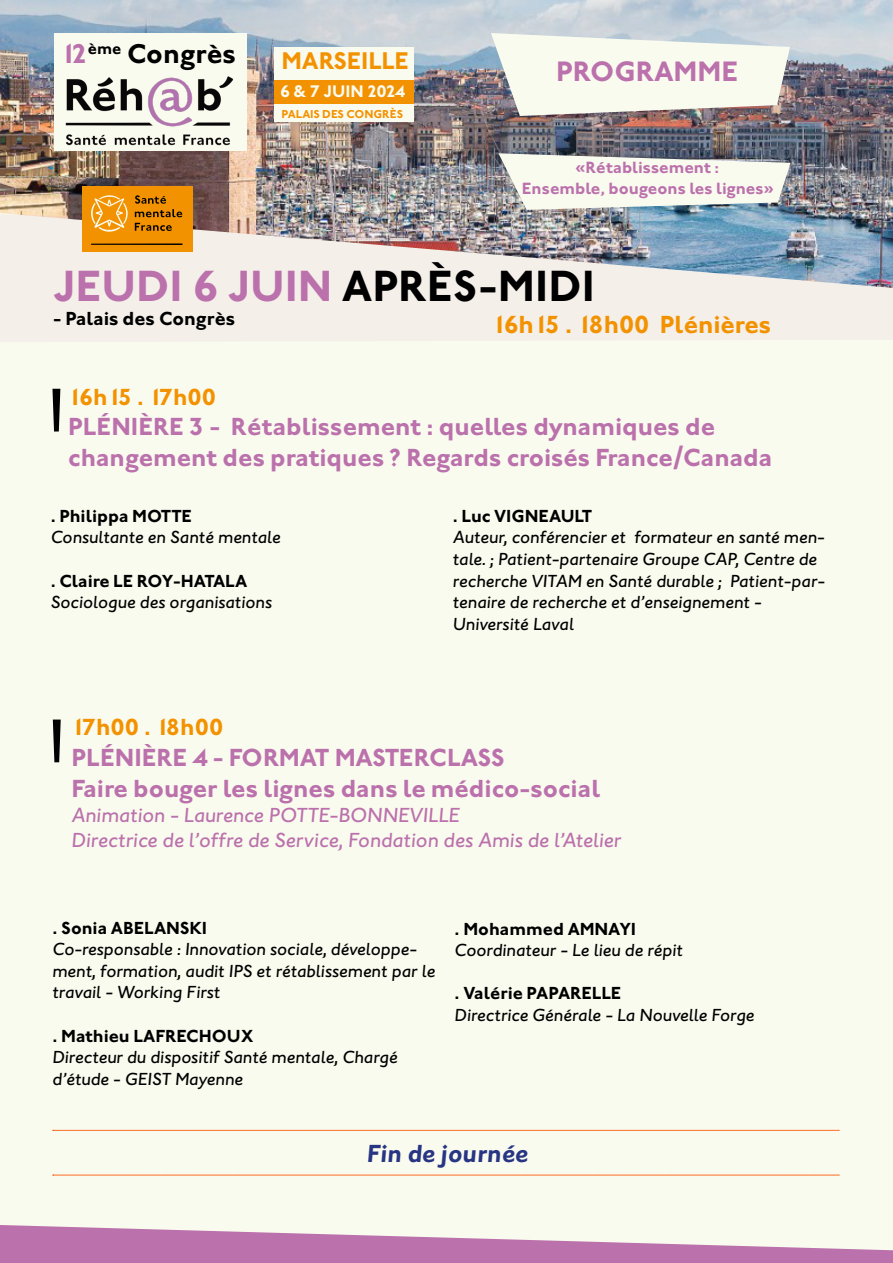
<style>
.page{position:relative;width:893px;height:1263px;background:#fff}
.page>*{position:absolute;margin:0;border:0;box-sizing:border-box;transform-origin:0 0}
.t1{font:700 45px "Johnston ITC Std";color:#bb71ac}
.t2{font:700 28.95px "Johnston ITC Std";color:#bb71ac}
.t3{font:700 27.9px "Johnston ITC Std";color:#000}
.t4{font:700 25.5px/30.6px "Johnston ITC Std";color:#bb71ac}
.t5{font:700 25.5px "Johnston ITC Std";color:#f39200}
.t6{font:italic 700 25.5px "Johnston ITC Pro";color:#283583}
.t7{font:700 24.9px "Johnston ITC Std";letter-spacing:-.005em;color:#f39200}
.t8{font:700 24px "Johnston ITC Std";color:#f39200}
.t9{font:italic 500 21px/25.2px "Johnston ITC Std";color:#bb71ac}
.t10{font:700 19.5px "Johnston ITC Std";color:#000}
.t11{font:italic 500 18px/21.6px "Johnston ITC Std";color:#000}
.t12{font:700 18px "Johnston ITC Std";color:#000}
.t13{font:700 17.25px "Johnston ITC Std";letter-spacing:-.03em;color:#fafbef}
.t14{font:700 16.8px/20.1px "Johnston ITC Std";color:#bb71ac;text-align:center}
.t15{font:700 11.85px "Johnston ITC Std";color:#f39200}
.s1{color:#bb71ac}
.s2{color:#000}
</style>
<div class="page">
<img style="left:0;top:0;width:893px;height:213px">
<div style="left:0;top:342px;width:893px;height:883px;background:#fafbef"></div>
<div style="left:55px;top:33px;width:192px;height:117px;background:#fafbef"></div>
<img style="left:57px;top:76px;width:183px;height:83px">
<img style="left:0;top:213px;width:893px;height:129px">
<svg style="left:0;top:1225px;width:893px;height:38px"></svg>
<div style="left:82px;top:186px;width:111px;height:66px;background:#f39200"></div>
<svg style="left:135px;top:223px;width:37px;height:8px"></svg>
<svg style="left:135px;top:195px;width:47px;height:22px"></svg>
<svg style="left:91px;top:195px;width:37px;height:37px"></svg>
<hr style="left:91px;top:243px;width:91px;height:2px;background:#000">
<svg style="left:491px;top:33px;width:299px;height:83px"></svg>
<svg style="left:498px;top:153px;width:292px;height:57px"></svg>
<div style="left:274px;top:79px;width:140px;height:26px;background:#f39200"></div>
<div style="left:274px;top:47px;width:140px;height:32px;background:#fafbef"></div>
<div style="left:274px;top:105px;width:140px;height:17px;background:#fafbef"></div>
<svg style="left:53px;top:719px;width:8px;height:43px"></svg>
<svg style="left:53px;top:1130px;width:786px;height:1px"></svg>
<svg style="left:53px;top:1175px;width:786px;height:1px"></svg>
<svg style="left:52px;top:389px;width:8px;height:43px"></svg>
<h3 class="t3" style="left:60px;top:37px;width:177px"><span class="s1">12</span><sup>ème</sup> Congrès</h3>
<h3 class="t7" style="left:282px;top:45px;width:129px">MARSEILLE</h3>
<p class="t15" style="left:282px;top:107px;width:123px">PALAIS DES CONGRÈS</p>
<p class="t13" style="left:280px;top:81px;width:127px">6 &amp; 7 JUIN 2024</p>
<h2 class="t2" style="left:556px;top:54px;width:184px">PROGRAMME</h2>
<p class="t14" style="left:522px;top:158px;width:253px">«Rétablissement :<br>Ensemble, bougeons les lignes»</p>
<h1 class="t1" style="left:53px;top:259px;width:543px">JEUDI 6 JUIN <span class="s2">APRÈS-MIDI</span></h1>
<p class="t10" style="left:53px;top:306px;width:183px">- Palais des Congrès</p>
<h3 class="t5" style="left:492px;top:309px;width:281px">16h15 . 18h00 Plénières</h3>
<h3 class="t8" style="left:68px;top:382px;width:150px">16h15 . 17h00</h3>
<h3 class="t4" style="left:68px;top:412px;width:705px">PLÉNIÈRE 3 - Rétablissement : quelles dynamiques de changement des pratiques ? Regards croisés France/Canada</h3>
<p class="t12" style="left:51px;top:505px;width:142px">. Philippa MOTTE</p>
<p class="t11" style="left:51px;top:527px;width:232px">Consultante en Santé mentale</p>
<p class="t12" style="left:51px;top:570px;width:198px">. Claire LE ROY-HATALA</p>
<p class="t11" style="left:51px;top:591px;width:223px">Sociologue des organisations</p>
<p class="t12" style="left:453px;top:505px;width:141px">. Luc VIGNEAULT</p>
<p class="t11" style="left:453px;top:527px;width:374px">Auteur, conférencier et formateur en santé men&shy;tale. ; Patient-partenaire Groupe CAP, Centre de recherche VITAM en Santé durable ; Patient-par&shy;tenaire de recherche et d’enseignement - Université Laval</p>
<h3 class="t8" style="left:72px;top:713px;width:153px">17h00 . 18h00</h3>
<h3 class="t4" style="left:72px;top:742px;width:530px">PLÉNIÈRE 4 - FORMAT MASTERCLASS<br>Faire bouger les lignes dans le médico-social</h3>
<p class="t9" style="left:72px;top:802px;width:551px">Animation - Laurence POTTE-BONNEVILLE<br>Directrice de l’offre de Service, Fondation des Amis de l’Atelier</p>
<p class="t12" style="left:52px;top:917px;width:156px">. Sonia ABELANSKI</p>
<p class="t11" style="left:52px;top:938px;width:384px">Co-responsable : Innovation sociale, développe&shy;ment, formation, audit IPS et rétablissement par le travail - Working First</p>
<p class="t12" style="left:52px;top:1025px;width:203px">. Mathieu LAFRECHOUX</p>
<p class="t11" style="left:52px;top:1046px;width:347px">Directeur du dispositif Santé mentale, Chargé d’étude - GEIST Mayenne</p>
<p class="t12" style="left:455px;top:918px;width:183px">. Mohammed AMNAYI</p>
<p class="t11" style="left:455px;top:939px;width:230px">Coordinateur - Le lieu de répit</p>
<p class="t12" style="left:455px;top:982px;width:168px">. Valérie PAPARELLE</p>
<p class="t11" style="left:455px;top:1004px;width:301px">Directrice Générale - La Nouvelle Forge</p>
<h3 class="t6" style="left:367px;top:1138px;width:163px">Fin de journée</h3>
</div>
